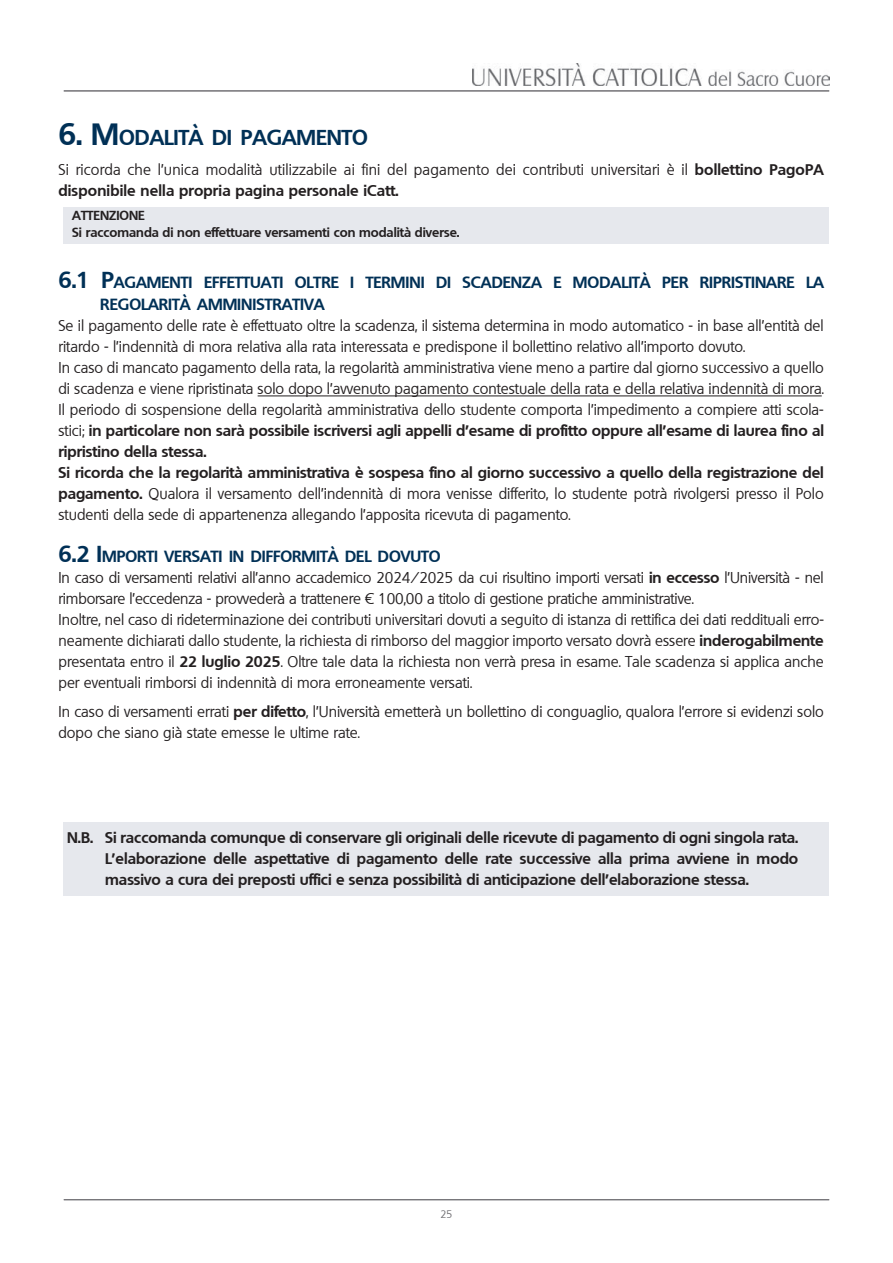
<style>
.page{position:relative;width:893px;height:1263px;background:#fff}
.page>*{position:absolute;margin:0;border:0;box-sizing:border-box;transform-origin:0 0}
.t1{font:700 21px "Quebec";color:#003056}
.t2{font:700 15.75px/22.5px "Quebec";color:#003056}
.t3{font:15px/21px "Quebec";color:#231f20}
.t4{font:700 15px/21px "Quebec";color:#231f20;text-align:justify}
.t5{font:700 12.75px/17.2px "Quebec";color:#231f20}
.t6{font:10.5px "Quebec";color:#717074}
.s1{font-size:30px}
.s2{font-weight:700}
.s3{font-size:22.5px}
</style>
<div class="page">
<div style="left:64px;top:822px;width:765px;height:74px;background:#e6e8ed"></div>
<hr style="left:258px;top:395px;width:564px;height:1px;background:#231f20">
<div style="left:64px;top:207px;width:765px;height:37px;background:#e6e8ed"></div>
<hr style="left:64px;top:91px;width:765px;height:1px;background:#717074">
<img style="left:472px;top:64px;width:357px;height:21px">
<hr style="left:64px;top:1199px;width:765px;height:1px;background:#717074">
<h1 class="t1" style="left:58px;top:124px;width:311px"><span class="s1">6. M</span>ODALITÀ DI PAGAMENTO</h1>
<p class="t3" style="left:58px;top:159px;width:767px">Si ricorda che l’unica modalità utilizzabile ai fini del pagamento dei contributi universitari è il <span class="s2">bollettino PagoPA disponibile nella propria pagina personale iCatt.</span></p>
<p class="t5" style="left:72px;top:206px;width:389px">ATTENZIONE<br>Si raccomanda di non effettuare versamenti con modalità diverse.</p>
<p class="t2" style="left:100px;top:271px;width:725px;text-indent:-42px"><span class="s3">6.1 P</span>AGAMENTI EFFETTUATI OLTRE I TERMINI DI SCADENZA E MODALITÀ PER RIPRISTI NARE LA<br>REGOLARITÀ AMMINISTRATIVA</p>
<p class="t3" style="left:58px;top:315px;width:767px">Se il pagamento delle rate è effettuato oltre la scadenza, il sistema determina in modo automatico - in base all’entità del ritardo - l’indennità di mora relativa alla rata interessata e predispone il bollettino relativo all’importo dovuto.<br>In caso di mancato pagamento della rata, la regolarità amministrativa viene meno a partire dal giorno successivo a quello di scadenza e viene ripristinata solo dopo l’avvenuto pagamento contestuale della rata e della relativa indennità di mora.<br>Il periodo di sospensione della regolarità amministrativa dello studente comporta l’impedimento a compiere atti scola&shy;stici; <span class="s2">in particolare non sarà possibile iscriversi agli appelli d’esame di profitto oppure all’esame di laurea fino al ripristino della stessa.<br>Si ricorda che la regolarità amministrativa è sospesa fino al giorno successivo a quello della registrazione del pagamento.</span> Qualora il versamento dell’indennità di mora venisse differito, lo studente potrà rivolgersi presso il Polo studenti della sede di appartenenza allegando l’apposita ricevuta di pagamento.</p>
<p class="t2" style="left:58px;top:545px;width:384px"><span class="s3">6.2 I</span>MPORTI VERSATI IN DIFFORMITÀ DEL DOVUTO</p>
<p class="t3" style="left:58px;top:567px;width:767px">In caso di versamenti relativi all’anno accademico 2024/2025 da cui risultino importi versati <span class="s2">in eccesso</span> l’Università - nel rimborsare l’eccedenza - provvederà a trattenere € 100,00 a titolo di gestione pratiche amministrative.<br>Inoltre, nel caso di rideterminazione dei contributi universitari dovuti a seguito di istanza di rettifica dei dati reddituali erro&shy;neamente dichiarati dallo studente, la richiesta di rimborso del maggior importo versato dovrà essere <span class="s2">inderogabilmente </span>presentata entro il <span class="s2">22 luglio 2025</span>. Oltre tale data la richiesta non verrà presa in esame. Tale scadenza si applica anche per eventuali rimborsi di indennità di mora erroneamente versati.</p>
<p class="t3" style="left:58px;top:701px;width:767px">In caso di versamenti errati <span class="s2">per difetto</span>, l’Università emetterà un bollettino di conguaglio, qualora l’errore si evidenzi solo dopo che siano già state emesse le ultime rate.</p>
<p class="t4" style="left:105px;top:827px;width:695px;text-indent:-38px">N.B. Si raccomanda comunque di conservare gli originali delle ricevute di pagamento di ogni singola rata.<br>L’elaborazione delle aspettative di pagamento delle rate successive alla prima avviene in modo massivo a cura dei preposti uffici e senza possibilità di anticipazione dell’elaborazione stessa.</p>
<p class="t6" style="left:440px;top:1208px;width:14px">25</p>
</div>
